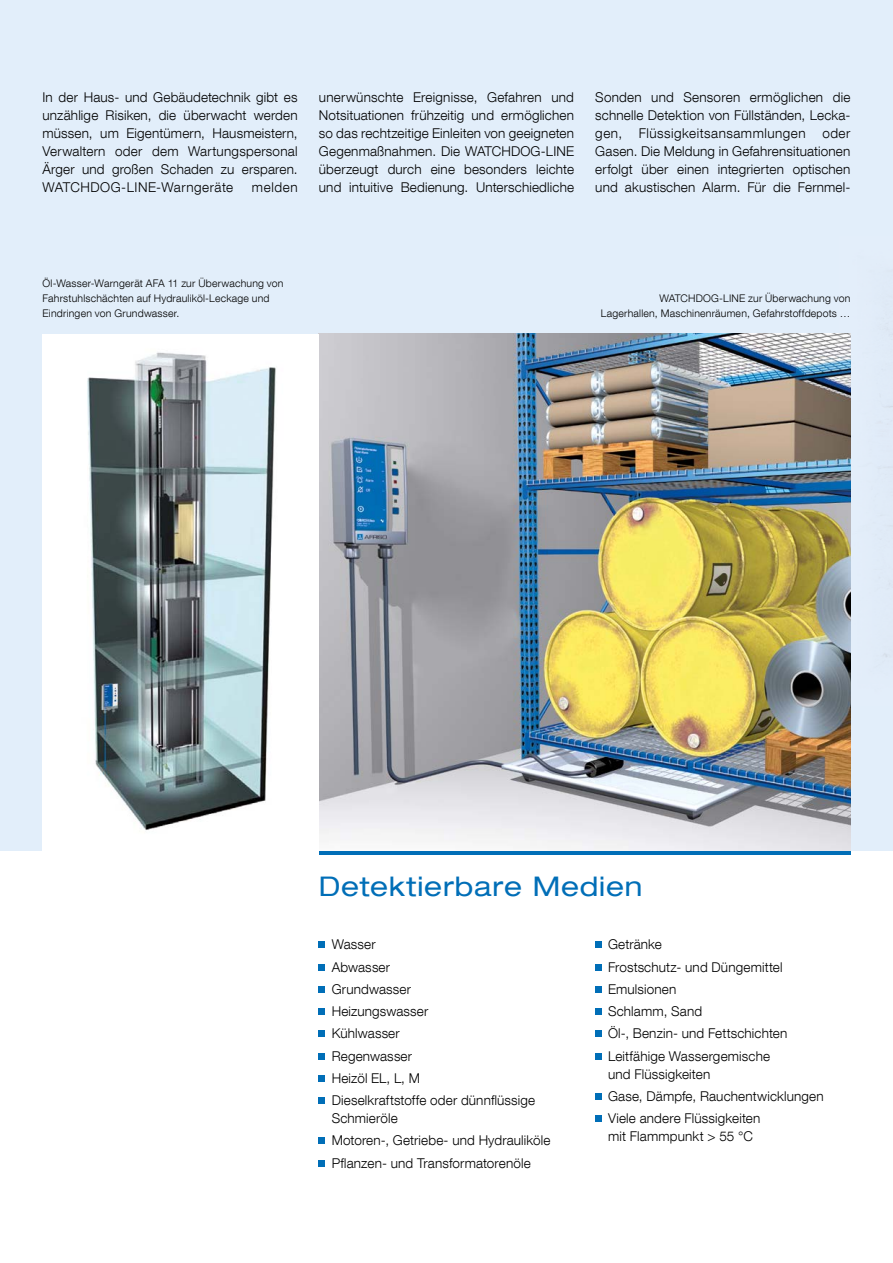
<style>
.page{position:relative;width:893px;height:1263px;background:#fff}
.page>*{position:absolute;margin:0;border:0;box-sizing:border-box;transform-origin:0 0}
.t1{font:expanded 27px "Helvetica Neue LT Com";letter-spacing:.03em;color:#006eb7}
.t2{font:300 13.5px/22.2px "Helvetica Neue LT Com";letter-spacing:.01em;color:#000}
.t3{font:300 10.5px/15px "Helvetica Neue LT Com";letter-spacing:.02em;color:#000;text-align:right}
</style>
<div class="page">
<div style="left:0;top:0;width:893px;height:850px;background:#e2eefa"></div>
<img style="left:839px;top:329px;width:54px;height:377px">
<div style="left:319px;top:850px;width:531px;height:5px;background:#006eb7"></div>
<img style="left:319px;top:334px;width:531px;height:516px">
<div style="left:43px;top:334px;width:276px;height:516px;background:#fff"></div>
<img style="left:87px;top:352px;width:189px;height:478px">
<svg style="left:319px;top:942px;width:6px;height:6px"></svg>
<svg style="left:319px;top:964px;width:6px;height:6px"></svg>
<svg style="left:319px;top:986px;width:6px;height:6px"></svg>
<svg style="left:319px;top:1009px;width:6px;height:6px"></svg>
<svg style="left:319px;top:1031px;width:6px;height:6px"></svg>
<svg style="left:319px;top:1053px;width:6px;height:6px"></svg>
<svg style="left:319px;top:1075px;width:6px;height:6px"></svg>
<svg style="left:319px;top:1098px;width:6px;height:6px"></svg>
<svg style="left:319px;top:1138px;width:6px;height:6px"></svg>
<svg style="left:319px;top:1160px;width:6px;height:6px"></svg>
<svg style="left:595px;top:942px;width:6px;height:6px"></svg>
<svg style="left:595px;top:964px;width:6px;height:6px"></svg>
<svg style="left:595px;top:986px;width:6px;height:6px"></svg>
<svg style="left:595px;top:1009px;width:6px;height:6px"></svg>
<svg style="left:595px;top:1031px;width:6px;height:6px"></svg>
<svg style="left:595px;top:1053px;width:6px;height:6px"></svg>
<svg style="left:595px;top:1093px;width:6px;height:6px"></svg>
<svg style="left:595px;top:1116px;width:6px;height:6px"></svg>
<p class="t2" style="left:43px;top:88px;width:257px;line-height:18px;text-align:justify">In der Haus- und Gebäudetechnik gibt es unzählige Risiken, die überwacht werden müssen, um Eigentümern, Hausmeistern, Verwaltern oder dem Wartungspersonal Ärger und großen Schaden zu ersparen.<br>WATCHDOG-LINE-Warngeräte</p>
<p class="t2" style="left:252px;top:176px;width:47px">melden</p>
<p class="t2" style="left:319px;top:88px;width:257px;line-height:18px;text-align:justify">unerwünschte Ereignisse, Ge fahren und Notsituationen frühzeitig und ermöglichen so das rechtzeitige Einleiten von geeigneten Gegenmaß nahmen. Die WATCHDOG-LINE überzeugt durch eine besonders leichte und intuitive Bedienung. Unterschiedliche</p>
<p class="t2" style="left:595px;top:88px;width:257px;line-height:18px;text-align:justify">Sonden und Sensoren ermöglichen die schnelle Detektion von Füllständen, Lecka&shy;gen, Flüssigkeitsansammlungen oder Gasen. Die Meldung in Gefahrensituationen erfolgt über einen integrierten optischen und akustischen Alarm. Für die Fernmel-</p>
<p class="t3" style="left:43px;top:276px;width:243px;text-align:left">Öl-Wasser-Warngerät AFA 11 zur Überwachung von<br>Fahrstuhlschächten auf Hydrauliköl-Leckage und<br>Eindringen von Grundwasser.</p>
<p class="t3" style="left:601px;top:290px;width:251px">WATCHDOG-LINE zur Überwachung von<br>Lagerhallen, Maschinenräumen, Gefahrstoffdepots …</p>
<h1 class="t1" style="left:319px;top:870px;width:325px">Detektierbare Medien</h1>
<p class="t2" style="left:332px;top:933px;width:205px">Wasser<br>Abwasser<br>Grundwasser<br>Heizungswasser<br>Kühlwasser<br>Regenwasser<br>Heizöl EL, L, M<br>Dieselkraftstoffe oder dünnflüssige</p>
<p class="t2" style="left:332px;top:1107px;width:220px">Schmieröle<br>Motoren-, Getriebe- und Hydrauliköle<br>Pflanzen- und Transformatorenöle</p>
<p class="t2" style="left:608px;top:933px;width:181px">Getränke<br>Frostschutz- und Düngemittel<br>Emulsionen<br>Schlamm, Sand<br>Öl-, Benzin- und Fettschichten<br>Leitfähige Wassergemische</p>
<p class="t2" style="left:608px;top:1062px;width:217px">und Flüssigkeiten<br>Gase, Dämpfe, Rauchentwicklungen<br>Viele andere Flüssigkeiten</p>
<p class="t2" style="left:608px;top:1125px;width:147px">mit Flammpunkt &gt; 55 °C</p>
</div>
